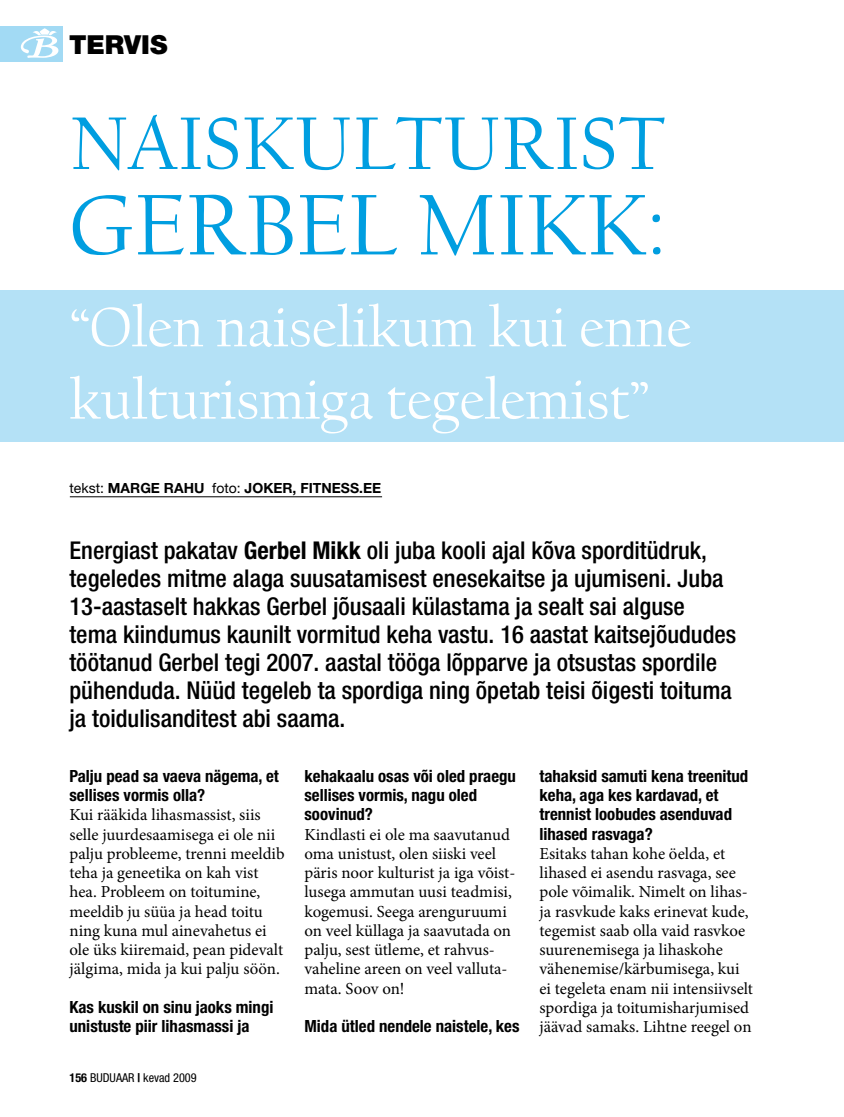
<style>
.page{position:relative;width:844px;height:1117px;background:#fff}
.page>*{position:absolute;margin:0;border:0;box-sizing:border-box;transform-origin:0 0}
.t1{font:89.25px "Californian FB";color:#009ee0}
.t2{font:77.35px "Californian FB";color:#009ee0}
.t3{font:58.27px/72.3px "Californian FB";color:#fff}
.t4{font:900 26.25px "Helvetica Neue LT";color:#000}
.t5{font:500 condensed 24.5px/28px "Helvetica Neue LT";color:#000}
.t6{font:16.8px/19.2px "Minion Pro";color:#000}
.t7{font:700 condensed 16.8px/19.2px "Helvetica Neue LT";color:#000}
.t8{font:700 14px "Helvetica Neue LT";color:#000}
.t9{font:condensed 12.25px "Helvetica Neue LT";color:#000}
.s1{font-weight:400}
.s2{font-weight:700}
</style>
<div class="page">
<div style="left:0;top:290px;width:843px;height:151px;background:#b4e1f6"></div>
<div style="left:0;top:26px;width:63px;height:35px;background:#a2daf4"></div>
<svg style="left:21px;top:28px;width:38px;height:30px"></svg>
<hr style="left:70px;top:496px;width:312px;height:1px;background:#000">
<h3 class="t4" style="left:69px;top:29px;width:100px">TERVIS</h3>
<h2 class="t2" style="left:69px;top:101px;width:597px">NAISKULTURIST</h2>
<h1 class="t1" style="left:69px;top:176px;width:598px">GERBEL MIKK:</h1>
<h3 class="t3" style="left:69px;top:292px;width:623px">“Olen naiselikum kui enne kulturismiga tegelemist”</h3>
<p class="t8" style="left:69px;top:479px;width:313px"><span class="s1">tekst:</span> MARGE RAHU <span class="s1">foto:</span> JOKER, FITNESS.EE</p>
<p class="t5" style="left:69px;top:536px;width:668px">Energiast pakatav <span class="s2">Gerbel Mikk</span> oli juba kooli ajal kõva sporditüdruk, tegeledes mitme alaga suusatamisest enesekaitse ja ujumiseni. Juba 13-aastaselt hakkas Gerbel jõusaali külastama ja sealt sai alguse tema kiindumus kaunilt vormitud keha vastu. 16 aastat kaitsejõududes töötanud Gerbel tegi 2007. aastal tööga lõpparve ja otsustas spordile pühenduda. Nüüd tegeleb ta spordiga ning õpetab teisi õigesti toituma ja toidulisanditest abi saama.</p>
<p class="t7" style="left:69px;top:765px;width:211px">Palju pead sa vaeva nägema, et sellises vormis olla?</p>
<p class="t6" style="left:69px;top:805px;width:216px">Kui rääkida lihasmassist, siis selle juurdesaamisega ei ole nii palju probleeme, trenni meeldib teha ja geneetika on kah vist hea. Probleem on toitumine, meeldib ju süüa ja head toitu ning kuna mul ainevahetus ei ole üks kiiremaid, pean pidevalt jälgima, mida ja kui palju söön.</p>
<p class="t7" style="left:69px;top:996px;width:205px">Kas kuskil on sinu jaoks mingi unistuste piir lihasmassi ja</p>
<p class="t9" style="left:69px;top:1069px;width:129px"><span class="s2">156</span> BUDUAAR <span class="s2">|</span> KEVAD 2009</p>
<p class="t7" style="left:304px;top:765px;width:213px">kehakaalu osas või oled praegu sellises vormis, nagu oled soovinud?</p>
<p class="t6" style="left:304px;top:824px;width:212px">Kindlasti ei ole ma saavutanud oma unistust, olen siiski veel päris noor kulturist ja iga võist&shy;lusega ammutan uusi teadmisi, kogemusi. Seega arenguruumi on veel küllaga ja saavutada on palju, sest ütleme, et rahvus&shy;vaheline areen on veel valluta&shy;mata. Soov on!</p>
<p class="t7" style="left:304px;top:1016px;width:216px">Mida ütled nendele naistele, kes</p>
<p class="t7" style="left:539px;top:765px;width:210px">tahaksid samuti kena treenitud keha, aga kes kardavad, et trennist loobudes asenduvad lihased rasvaga?</p>
<p class="t6" style="left:539px;top:843px;width:215px">Esitaks tahan kohe öelda, et lihased ei asendu rasvaga, see pole võimalik. Nimelt on lihas&shy;ja rasvkude kaks erinevat kude, tegemist saab olla vaid rasvkoe suurenemisega ja lihaskohe vähenemise/kärbumisega, kui ei tegeleta enam nii intensiivselt spordiga ja toitumisharjumised jäävad samaks. Lihtne reegel on</p>
</div>
